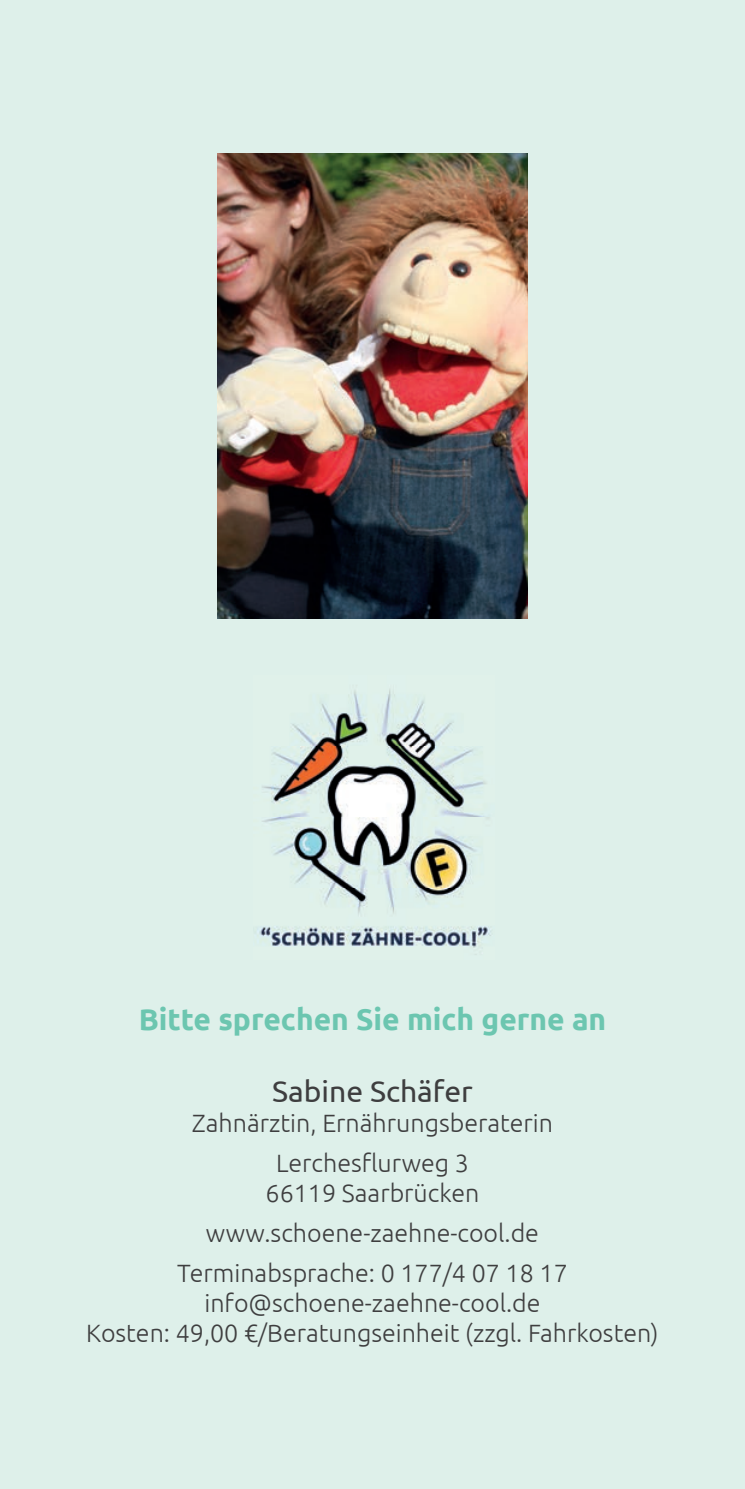
<style>
.page{position:relative;width:745px;height:1489px;background:#fff}
.page>*{position:absolute;margin:0;border:0;box-sizing:border-box;transform-origin:0 0}
.t1{font:700 30px "Ubuntu";color:#6cc6b0}
.t2{font:30px "Ubuntu";color:#3e3e3f}
.t3{font:300 25px/40px "Ubuntu";color:#3e3e3f;text-align:center}
</style>
<div class="page">
<div style="left:0;top:0;width:744px;height:1488px;background:#def0ea"></div>
<img style="left:257px;top:689px;width:234px;height:259px">
<img style="left:217px;top:154px;width:310px;height:464px">
<p class="t1" style="left:139px;top:1001px;width:469px">Bitte sprechen Sie mich gerne an</p>
<p class="t2" style="left:272px;top:1073px;width:202px">Sabine Schäfer</p>
<p class="t3" style="left:192px;top:1102px;width:362px">Zahnärztin, Ernährungsberaterin<br>Lerchesflurweg 3</p>
<p class="t3" style="left:177px;top:1172px;width:392px">66119 Saarbrücken www.schoene-zaehne-cool.de<br>Terminabsprache: 0 177/4 07 18 17</p>
<p class="t3" style="left:86px;top:1287px;width:573px;line-height:30px">info@schoene-zaehne-cool.de<br>Kosten: 49,00 €/Beratungseinheit (zzgl. Fahrkosten)</p>
</div>
